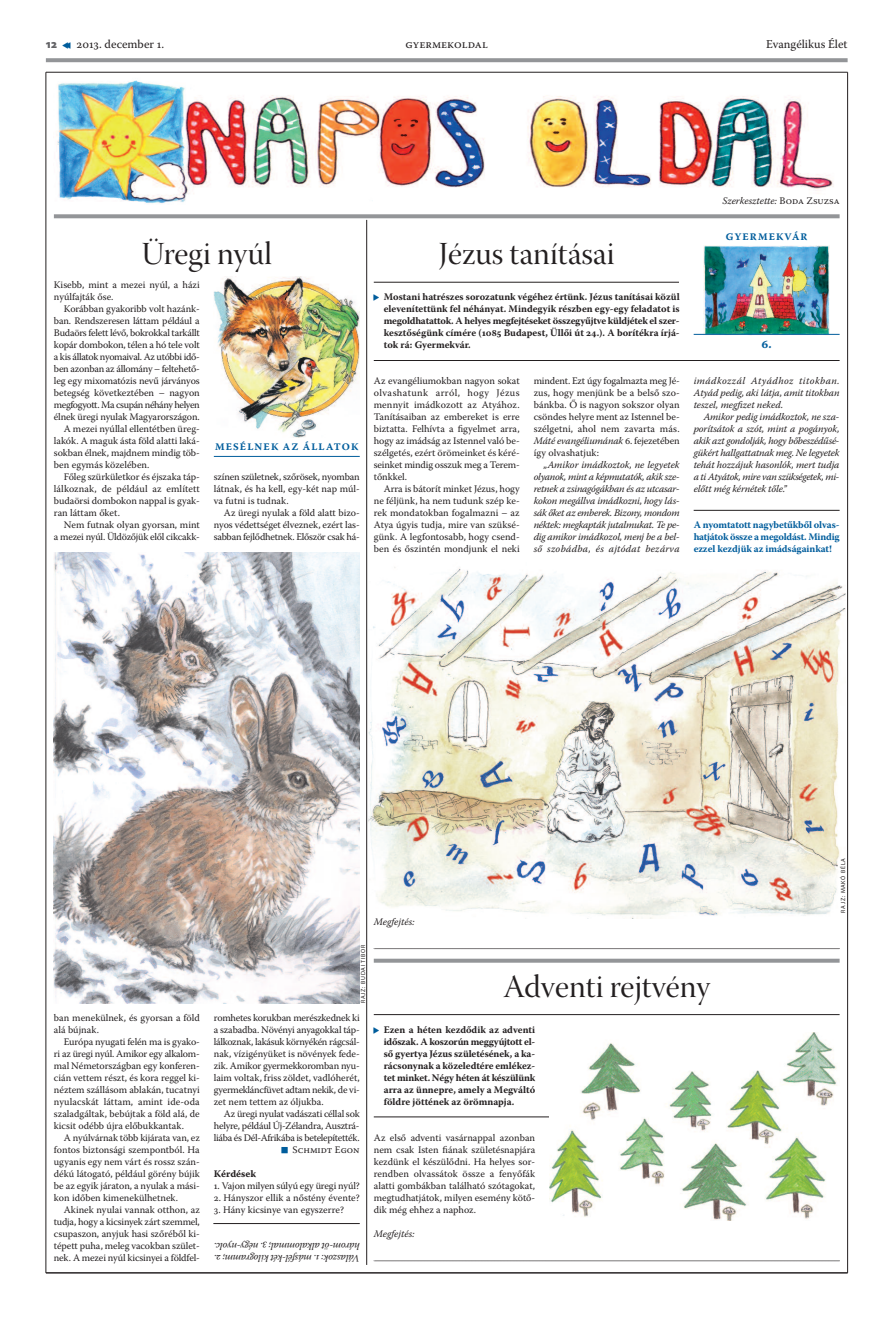
<style>
.page{position:relative;width:885px;height:1333px;background:#fff}
.page>*{position:absolute;margin:0;border:0;box-sizing:border-box;transform-origin:0 0}
.t1{font:32px "Warnock Pro Disp";color:#231f20}
.t2{font:12px "Warnock Pro";color:#231f20}
.t3{font:12px "Warnock Pro Bold Capt";color:#005d9c}
.t4{font:10px/12px "Warnock Pro";letter-spacing:-.005em;color:#231f20;text-align:justify}
.t5{font:italic 10px/12px "Warnock Pro";letter-spacing:-.01em;color:#231f20;text-align:justify}
.t6{font:700 10px/12px "Warnock Pro";color:#231f20;text-align:justify}
.t7{font:10px/12px "Warnock Pro";letter-spacing:-.025em;color:#231f20;text-align:right}
.t8{font:700 10px/12px "Warnock Pro";letter-spacing:-.01em;color:#005d9c;text-align:justify}
.t9{font:10px "Warnock Pro";letter-spacing:-.035em;color:#231f20}
.t10{font:10px "Warnock Pro";letter-spacing:-.04em;color:#231f20}
.t11{font:10px "Warnock Pro Bold Capt";letter-spacing:.11em;color:#005d9c}
.t12{font:10px "Warnock Pro Bold Capt";color:#231f20}
.t13{font:6px "Myriad Pro";letter-spacing:.12em;color:#231f20}
.s1{font-family:"Gawain Navigation";font-size:10px;color:#005d9c}
.s2{font-family:"Gawain Navigation";font-weight:400;color:#005d9c}
.s3{font-style:italic}
.s4{font-style:normal}
.s5{font-family:"Gawain Navigation";color:#005d9c}
</style>
<div class="page">
<img style="left:369px;top:567px;width:476px;height:351px">
<hr style="left:693px;top:510px;width:146px;height:1px;background:#231f20">
<hr style="left:374px;top:282px;width:465px;height:1px;background:#231f20">
<hr style="left:374px;top:360px;width:465px;height:1px;background:#231f20">
<hr style="left:46px;top:72px;width:801px;height:1px;background:#231f20">
<hr style="left:46px;top:72px;width:1px;height:1200px;background:#231f20">
<hr style="left:847px;top:72px;width:1px;height:1200px;background:#231f20">
<svg style="left:46px;top:58px;width:801px;height:4px;background:#989a9d"></svg>
<hr style="left:46px;top:1272px;width:801px;height:1px;background:#231f20">
<hr style="left:213px;top:1223px;width:147px;height:1px;background:#231f20">
<img style="left:54px;top:552px;width:306px;height:451px">
<img style="left:56px;top:80px;width:778px;height:124px">
<svg style="left:54px;top:214px;width:785px;height:4px;background:#9b9c9f"></svg>
<img style="left:214px;top:276px;width:146px;height:162px">
<hr style="left:214px;top:456px;width:146px;height:1px;background:#005d9c">
<hr style="left:366px;top:220px;width:1px;height:1044px;background:#231f20">
<div style="left:693px;top:245px;width:146px;height:90px;background:#fff"></div>
<img style="left:703px;top:245px;width:126px;height:89px">
<hr style="left:693px;top:334px;width:146px;height:1px;background:#005d9c">
<div style="left:679px;top:272px;width:22px;height:16px;background:#fff"></div>
<svg style="left:374px;top:958px;width:465px;height:4px;background:#a5a7aa"></svg>
<hr style="left:374px;top:1014px;width:465px;height:1px;background:#231f20">
<hr style="left:374px;top:1116px;width:465px;height:1px;background:#231f20">
<img style="left:549px;top:1032px;width:290px;height:188px">
<svg style="left:373px;top:1260px;width:467px;height:1px"></svg>
<svg style="left:373px;top:948px;width:467px;height:1px"></svg>
<p class="t2" style="left:63px;top:40px;width:103px"><span class="s1">e</span> 2013. december 1.</p>
<p class="t2" style="left:405px;top:40px;width:84px">gyermekoldal</p>
<p class="t2" style="left:766px;top:40px;width:83px">Evangélikus Élet</p>
<h1 class="t1" style="left:142px;top:241px;width:131px">Üregi nyúl</h1>
<p class="t4" style="left:54px;top:280px;width:147px">Kisebb, mint a mezei nyúl, a házi nyúlfajták őse.</p>
<p class="t4" style="left:64px;top:304px;width:137px">Korábban gyakoribb volt hazánk-</p>
<p class="t4" style="left:54px;top:316px;width:147px">ban. Rendszeresen láttam például a</p>
<p class="t7" style="left:54px;top:328px;width:147px">Budaörs felett lévő, bokrokkal tarkállt</p>
<p class="t4" style="left:54px;top:340px;width:147px">kopár dombokon, télen a hó tele volt</p>
<p class="t9" style="left:54px;top:353px;width:147px">a kis állatok nyomaival. Az utóbbi idő-</p>
<p class="t7" style="left:54px;top:364px;width:147px">ben azonban az állomány – feltehető-</p>
<p class="t4" style="left:54px;top:376px;width:147px">leg egy mixomatózis nevű járványos</p>
<p class="t4" style="left:54px;top:388px;width:147px">betegség következtében – nagyon</p>
<p class="t10" style="left:54px;top:401px;width:147px">megfogyott. Ma csupán néhány helyen</p>
<p class="t4" style="left:54px;top:412px;width:147px">élnek üregi nyulak Magyarországon.</p>
<p class="t4" style="left:64px;top:424px;width:137px">A mezei nyúllal ellentétben üreg-</p>
<p class="t4" style="left:54px;top:436px;width:147px">lakók. A maguk ásta föld alatti laká-</p>
<p class="t4" style="left:54px;top:448px;width:147px">sokban élnek, majdnem mindig töb-</p>
<p class="t4" style="left:54px;top:460px;width:97px">ben egymás közelében.</p>
<p class="t4" style="left:64px;top:472px;width:137px">Főleg szürkületkor és éjszaka táp-</p>
<p class="t4" style="left:54px;top:484px;width:147px">lálkoznak, de például az említett</p>
<p class="t4" style="left:54px;top:496px;width:147px">budaörsi dombokon nappal is gyak-</p>
<p class="t4" style="left:54px;top:508px;width:68px">ran láttam őket.</p>
<p class="t4" style="left:64px;top:520px;width:137px">Nem futnak olyan gyorsan, mint</p>
<p class="t7" style="left:54px;top:532px;width:147px">a mezei nyúl. Üldözőjük elől cikcakk-</p>
<p class="t11" style="left:215px;top:443px;width:145px">MESÉLNEK AZ ÁLLATOK</p>
<p class="t4" style="left:214px;top:472px;width:147px">színen születnek, szőrösek, nyomban látnak, és ha kell, egy-két nap múl&shy;va futni is tudnak.</p>
<p class="t4" style="left:214px;top:508px;width:147px;text-indent:10px">Az üregi nyulak a föld alatt bizo&shy;nyos védettséget élveznek, ezért las&shy;sabban fejlődhetnek. Először csak há-</p>
<h1 class="t1" style="left:439px;top:241px;width:177px">Jézus tanításai</h1>
<p class="t6" style="left:384px;top:292px;width:297px;text-indent:-10px"><span class="s2">b</span> Mostani hatrészes sorozatunk végéhez értünk. Jézus tanításai közül elevenítettünk fel néhányat. Mindegyik részben egy-egy feladatot is megoldhatattok. A helyes megfejtéseket összegyűjtve küldjétek el szer&shy;kesztőségünk címére (1085 Budapest, Üllői út 24.). A borítékra írjá&shy;tok rá: Gyermekvár.</p>
<p class="t4" style="left:374px;top:376px;width:147px">Az evangéliumokban nagyon sokat olvashatunk arról, hogy Jézus mennyit imádkozott az Atyához.<br>Tanításaiban az embereket is erre biztatta. Felhívta a figyelmet arra, hogy az imádság az Istennel való be&shy;szélgetés, ezért örömeinket és kéré&shy;seinket mindig osszuk meg a Terem&shy;tőnkkel.</p>
<p class="t4" style="left:374px;top:484px;width:147px;text-indent:10px">Arra is bátorít minket Jézus, hogy ne féljünk, ha nem tudunk szép ke&shy;rek mondatokban fogalmazni – az Atya úgyis tudja, mire van szüksé&shy;günk. A legfontosabb, hogy csend&shy;ben és őszintén mondjunk el neki</p>
<p class="t4" style="left:533px;top:376px;width:147px">mindent. Ezt úgy fogalmazta meg Jé&shy;zus, hogy menjünk be a belső szo&shy;bánkba. Ő is nagyon sokszor olyan csöndes helyre ment az Istennel be&shy;szélgetni, ahol nem zavarta más.<br><span class="s3">Máté evangéliumának</span> 6. fejezetében így olvashatjuk:</p>
<p class="t5" style="left:533px;top:460px;width:147px;text-indent:10px">„Amikor imádkoztok, ne legyetek olyanok, mint a képmutatók, akik sze&shy;retnek a zsinagógákban és az utcasar&shy;kokon megállva imádkozni, hogy lás&shy;sák őket az emberek. Bizony, mondom néktek: megkapták jutalmukat. Te pe&shy;dig amikor imádkozol, menj be a bel&shy;ső szobádba, és ajtódat bezárva</p>
<p class="t5" style="left:722px;top:196px;width:119px">Szerkesztette: <span class="s4">Boda Zsuzsa</span></p>
<p class="t11" style="left:725px;top:233px;width:83px">GYERMEKVÁR</p>
<p class="t3" style="left:761px;top:340px;width:12px">6.</p>
<p class="t5" style="left:693px;top:376px;width:147px">imádkozzál Atyádhoz titokban.<br>Atyád pedig, aki látja, amit titokban teszel, megfizet neked.</p>
<p class="t5" style="left:693px;top:412px;width:147px;text-indent:10px">Amikor pedig imádkoztok, ne sza&shy;porítsátok a szót, mint a pogányok, akik azt gondolják, hogy bőbeszédűsé&shy;gükért hallgattatnak meg. Ne legyetek tehát hozzájuk hasonlók, mert tudja a ti Atyátok, mire van szükségetek, mi&shy;előtt még kérnétek tőle”.</p>
<p class="t8" style="left:693px;top:520px;width:147px">A nyomtatott nagybetűkből olvas&shy;hatjátok össze a megoldást. Mindig ezzel kezdjük az imádságainkat!</p>
<p class="t4" style="left:54px;top:1012px;width:147px">ban menekülnek, és gyorsan a föld alá bújnak.</p>
<p class="t4" style="left:54px;top:1036px;width:147px;text-indent:10px">Európa nyugati felén ma is gyako&shy;ri az üregi nyúl. Amikor egy alkalom&shy;mal Németországban egy konferen&shy;cián vettem részt, és kora reggel ki&shy;néztem szállásom ablakán, tucatnyi nyulacskát láttam, amint ide-oda szaladgáltak, bebújtak a föld alá, de kicsit odébb újra előbukkantak.</p>
<p class="t4" style="left:54px;top:1132px;width:147px;text-indent:10px">A nyúlvárnak több kijárata van, ez fontos biztonsági szempontból. Ha ugyanis egy nem várt és rossz szán&shy;dékú látogató, például görény bújik be az egyik járaton, a nyulak a mási&shy;kon időben kimenekülhetnek.</p>
<p class="t4" style="left:54px;top:1204px;width:147px;text-indent:10px">Akinek nyulai vannak otthon, az tudja, hogy a kicsinyek zárt szemmel, csupaszon, anyjuk hasi szőréből ki&shy;tépett puha, meleg vacokban szület&shy;nek. A mezei nyúl kicsinyei a földfel-</p>
<p class="t13" style="left:361px;top:1003px;width:60px;rotate:-90deg">RAJZ: BUDAI TIBOR</p>
<p class="t4" style="left:214px;top:1012px;width:147px">romhetes korukban merészkednek ki a szabadba. Növényi anyagokkal táp&shy;lálkoznak, lakásuk környékén rágcsál&shy;nak, vízigényüket is növények fede&shy;zik. Amikor gyermekkoromban nyu&shy;laim voltak, friss zöldet, vadlóherét, gyermekláncfüvet adtam nekik, de vi&shy;zet nem tettem az óljukba.</p>
<p class="t7" style="left:214px;top:1108px;width:147px">Az üregi nyulat vadászati céllal sok helyre, például Új-Zélandra, Ausztrá&shy;liába és Dél-Afrikába is betelepítették. <span class="s5">g</span> Schmidt Egon</p>
<p class="t12" style="left:214px;top:1169px;width:44px">KÉRDÉSEK</p>
<p class="t4" style="left:214px;top:1180px;width:147px">1. Vajon milyen súlyú egy üregi nyúl?</p>
<p class="t4" style="left:214px;top:1192px;width:147px">2. Hányszor ellik a nőstény évente?</p>
<p class="t4" style="left:214px;top:1204px;width:132px">3. Hány kicsinye van egyszerre?</p>
<p class="t5" style="left:360px;top:1263px;width:147px;rotate:-180deg">m. 1: kozsaláV margol ikték- l é f sá m . 2;<br>moráh molaklatö- m . c l oyn-ygén. 3; la</p>
<p class="t5" style="left:374px;top:916px;width:42px">Megfejtés:</p>
<h1 class="t1" style="left:503px;top:973px;width:209px">Adventi rejtvény</h1>
<p class="t6" style="left:384px;top:1024px;width:153px;text-indent:-10px"><span class="s2">b</span> Ezen a héten kezdődik az adventi időszak. A koszorún meggyújtott el&shy;ső gyertya Jézus születésének, a ka&shy;rácsonynak a közeledtére emlékez&shy;tet minket. Négy héten át készülünk arra az ünnepre, amely a Megváltó földre jöttének az örömnapja.</p>
<p class="t4" style="left:374px;top:1132px;width:163px">Az első adventi vasárnappal azonban nem csak Isten fiának születésnapjára kezdünk el készülődni. Ha helyes sor&shy;rendben olvassátok össze a fenyőfák alatti gombákban található szótagokat, megtudhatjátok, milyen esemény kötő&shy;dik még ehhez a naphoz.</p>
<p class="t5" style="left:374px;top:1228px;width:42px">Megfejtés:</p>
<p class="t13" style="left:840px;top:912px;width:56px;rotate:-90deg">RAJZ: MAKÓ BÉLA</p>
</div>
